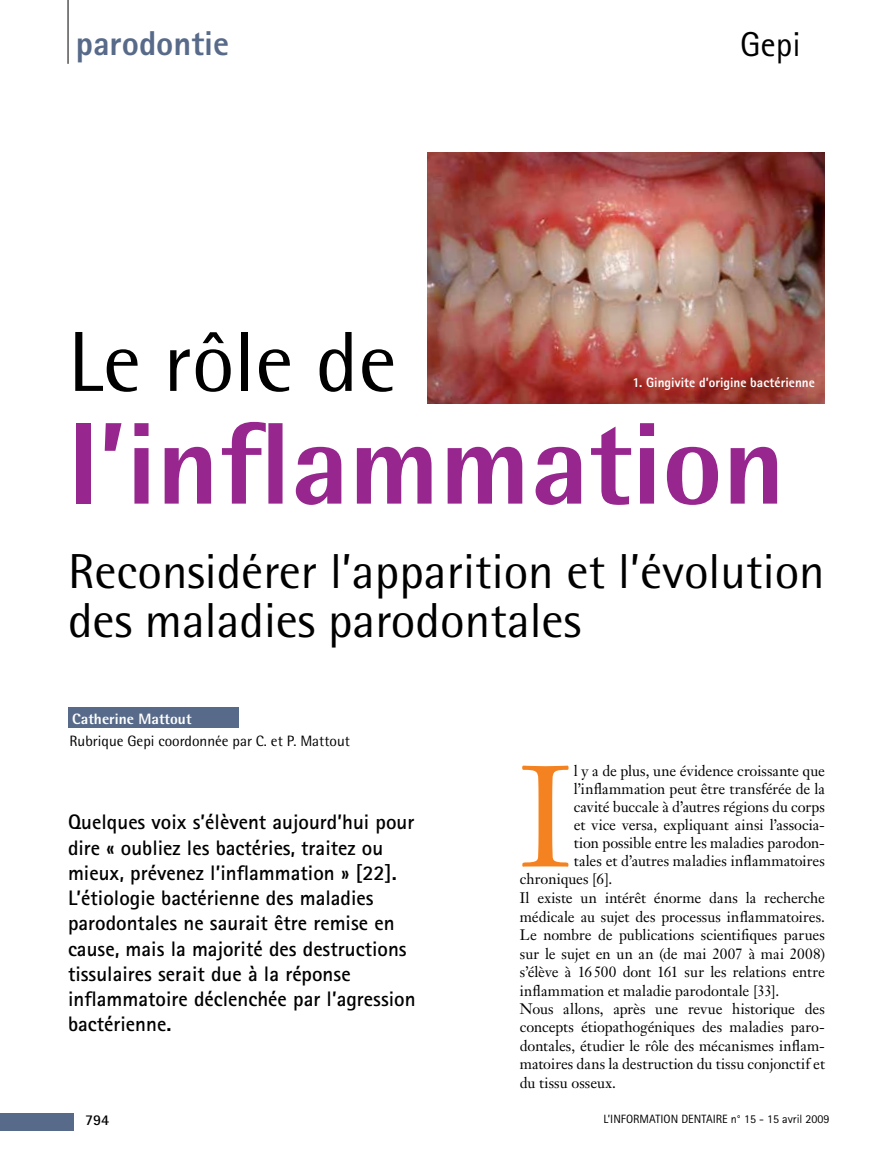
<style>
.page{position:relative;width:893px;height:1149px;background:#fff}
.page>*{position:absolute;margin:0;border:0;box-sizing:border-box;transform-origin:0 0}
.t1{font:141.3px "Janson Text";color:#f58220}
.t2{font:800 116.55px "Rotis Semi Sans";color:#97268f}
.t3{font:85.35px "Rotis Semi Sans";color:#000}
.t4{font:49.2px/49.2px "Rotis Semi Sans";color:#000}
.t5{font:800 34.5px "Rotis Sans Serif";color:#576a89}
.t6{font:34.5px "Rotis Sans Serif";color:#000}
.t7{font:700 21px/25.2px "Rotis Sans Serif";color:#000}
.t8{font:15px "Janson Text";color:#000}
.t9{font:15px "Rotis Semi Sans";color:#000}
.t10{font:800 15px "Rotis Semi Sans";color:#fff}
.t11{font:700 15px "Rotis Sans Serif";color:#000}
.t12{font:800 13.5px "Rotis Sans Serif";color:#fff}
.t13{font:12px "Rotis Sans Serif";color:#000}
</style>
<div class="page">
<div style="left:0;top:1113px;width:74px;height:17px;background:#576a89"></div>
<hr style="left:68px;top:0;width:1px;height:64px;background:#000">
<div style="left:68px;top:707px;width:170px;height:20px;background:#576a89"></div>
<img style="left:428px;top:152px;width:397px;height:251px">
<h3 class="t5" style="left:76px;top:21px;width:155px">parodontie</h3>
<h3 class="t3" style="left:68px;top:311px;width:330px">Le rôle de</h3>
<h3 class="t6" style="left:740px;top:24px;width:62px">Gepi</h3>
<p class="t12" style="left:632px;top:374px;width:184px">1. Gingivite d’origine bactérienne</p>
<h2 class="t2" style="left:68px;top:390px;width:719px">l’inflammation</h2>
<h3 class="t4" style="left:68px;top:546px;width:758px">Reconsidérer l’apparition et l’évolution des maladies parodontales</h3>
<p class="t10" style="left:72px;top:709px;width:121px">Catherine Mattout</p>
<p class="t9" style="left:70px;top:732px;width:282px">Rubrique Gepi coordonnée par C. et P. Mattout</p>
<p class="t7" style="left:68px;top:809px;width:349px">Quelques voix s’élèvent aujourd’hui pour dire « oubliez les bactéries, traitez ou mieux, prévenez l’inflammation » [22].<br>L’étiologie bactérienne des maladies parodontales ne saurait être remise en cause, mais la majorité des destructions tissulaires serait due à la réponse inflammatoire déclenchée par l’agression bactérienne.</p>
<h1 class="t1" style="left:520px;top:727px;width:53px">I</h1>
<p class="t8" style="left:574px;top:761px;width:253px">l y a de plus, une évidence croissante que</p>
<p class="t8" style="left:574px;top:779px;width:253px">l’inflammation peut être transférée de la</p>
<p class="t8" style="left:574px;top:797px;width:253px">cavité buccale à d’autres régions du corps</p>
<p class="t8" style="left:574px;top:815px;width:253px">et vice versa, expliquant ainsi l’associa-</p>
<p class="t8" style="left:574px;top:833px;width:253px">tion possible entre les maladies parodon-</p>
<p class="t8" style="left:574px;top:851px;width:253px">tales et d’autres maladies inflammatoires</p>
<p class="t8" style="left:520px;top:869px;width:94px">chroniques [6].</p>
<p class="t8" style="left:520px;top:888px;width:307px">Il existe un intérêt énorme dans la recherche</p>
<p class="t8" style="left:520px;top:906px;width:307px">médicale au sujet des processus inflammatoires.</p>
<p class="t8" style="left:520px;top:925px;width:307px">Le nombre de publications scientifiques parues</p>
<p class="t8" style="left:520px;top:943px;width:307px">sur le sujet en un an (de mai 2007 à mai 2008)</p>
<p class="t8" style="left:520px;top:962px;width:307px">s’élève à 16500 dont 161 sur les relations entre</p>
<p class="t8" style="left:520px;top:980px;width:261px">inflammation et maladie parodontale [33].</p>
<p class="t8" style="left:520px;top:998px;width:307px">Nous allons, après une revue historique des</p>
<p class="t8" style="left:520px;top:1017px;width:307px">concepts étiopathogéniques des maladies paro-</p>
<p class="t8" style="left:520px;top:1035px;width:307px">dontales, étudier le rôle des mécanismes inflam-</p>
<p class="t8" style="left:520px;top:1054px;width:307px">matoires dans la destruction du tissu conjonctif et</p>
<p class="t8" style="left:520px;top:1072px;width:98px">du tissu osseux.</p>
<p class="t11" style="left:85px;top:1110px;width:26px">794</p>
<p class="t13" style="left:603px;top:1111px;width:228px">L’INFORMATION DENTAIRE n° 15 - 15 avril 2009</p>
</div>
